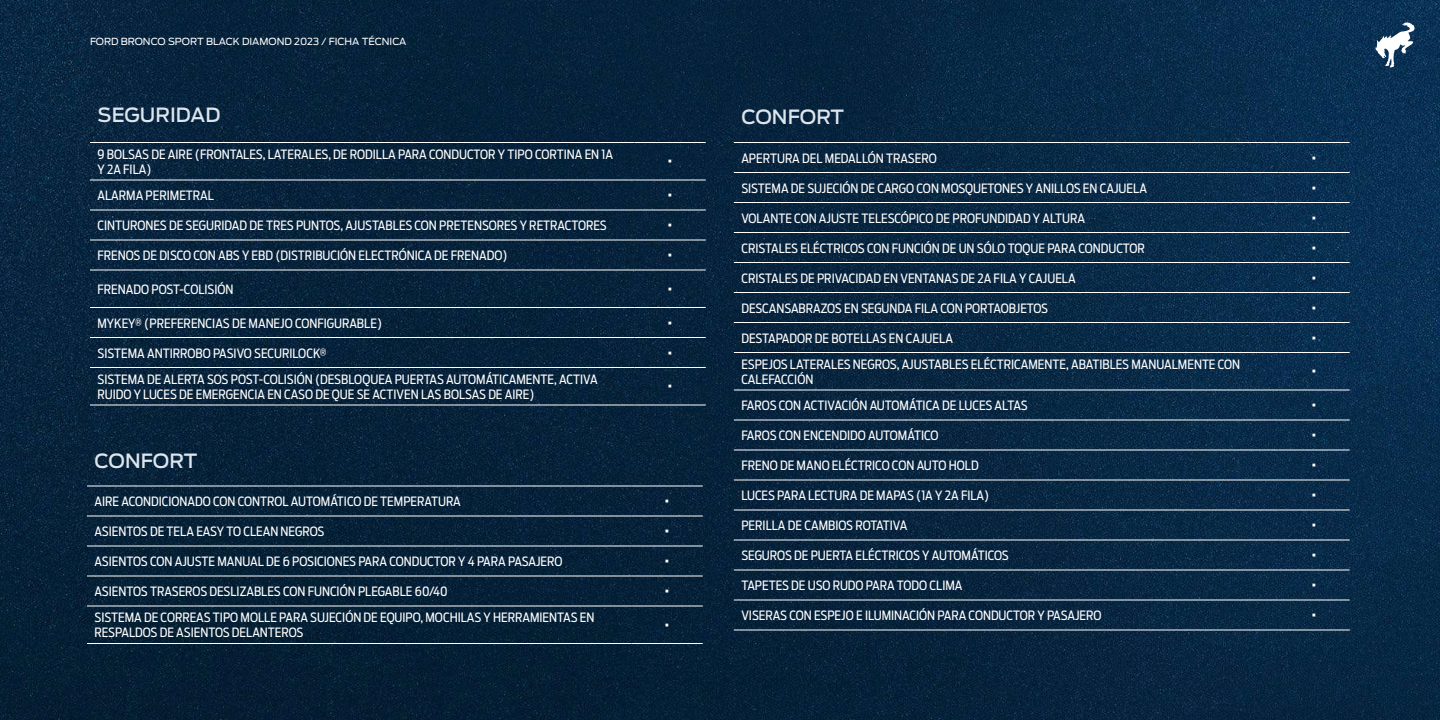
<style>
.page{position:relative;width:1440px;height:720px;background:#fff}
.page>*{position:absolute;margin:0;border:0;box-sizing:border-box;transform-origin:0 0}
.t1{font:500 19.5px "Ford Antenna";letter-spacing:.005em;color:#dee6ed}
.t2{font:12.75px/15px "Ford Antenna Cond";color:#fff}
.t3{font:900 12.75px "Ford Antenna Cond";color:#fff}
.t4{font:9.75px "Ford Antenna";color:#fff}
</style>
<div class="page">
<img style="left:0;top:0;width:1440px;height:720px">
<hr style="left:90px;top:142px;width:544px;height:1px;background:#fff">
<hr style="left:90px;top:180px;width:544px;height:1px;background:#fff">
<hr style="left:634px;top:180px;width:72px;height:1px;background:#fff">
<hr style="left:90px;top:210px;width:544px;height:1px;background:#fff">
<hr style="left:634px;top:210px;width:72px;height:1px;background:#fff">
<hr style="left:90px;top:240px;width:544px;height:1px;background:#fff">
<hr style="left:634px;top:240px;width:72px;height:1px;background:#fff">
<hr style="left:90px;top:270px;width:544px;height:1px;background:#fff">
<hr style="left:634px;top:270px;width:72px;height:1px;background:#fff">
<hr style="left:90px;top:307px;width:544px;height:1px;background:#fff">
<hr style="left:634px;top:307px;width:72px;height:1px;background:#fff">
<hr style="left:90px;top:337px;width:544px;height:1px;background:#fff">
<hr style="left:634px;top:337px;width:72px;height:1px;background:#fff">
<hr style="left:90px;top:367px;width:544px;height:1px;background:#fff">
<hr style="left:634px;top:367px;width:72px;height:1px;background:#fff">
<hr style="left:90px;top:405px;width:544px;height:1px;background:#fff">
<hr style="left:634px;top:405px;width:72px;height:1px;background:#fff">
<hr style="left:634px;top:142px;width:72px;height:1px;background:#fff">
<hr style="left:87px;top:486px;width:545px;height:1px;background:#fff">
<hr style="left:632px;top:486px;width:71px;height:1px;background:#fff">
<hr style="left:87px;top:516px;width:545px;height:1px;background:#fff">
<hr style="left:632px;top:516px;width:71px;height:1px;background:#fff">
<hr style="left:87px;top:546px;width:545px;height:1px;background:#fff">
<hr style="left:632px;top:546px;width:71px;height:1px;background:#fff">
<hr style="left:87px;top:576px;width:545px;height:1px;background:#fff">
<hr style="left:632px;top:576px;width:71px;height:1px;background:#fff">
<hr style="left:87px;top:606px;width:545px;height:1px;background:#fff">
<hr style="left:632px;top:606px;width:71px;height:1px;background:#fff">
<hr style="left:87px;top:643px;width:545px;height:1px;background:#fff">
<hr style="left:632px;top:643px;width:71px;height:1px;background:#fff">
<hr style="left:734px;top:142px;width:544px;height:1px;background:#fff">
<hr style="left:1278px;top:142px;width:72px;height:1px;background:#fff">
<hr style="left:734px;top:172px;width:544px;height:1px;background:#fff">
<hr style="left:1278px;top:172px;width:72px;height:1px;background:#fff">
<hr style="left:734px;top:202px;width:544px;height:1px;background:#fff">
<hr style="left:1278px;top:202px;width:72px;height:1px;background:#fff">
<hr style="left:734px;top:232px;width:544px;height:1px;background:#fff">
<hr style="left:1278px;top:232px;width:72px;height:1px;background:#fff">
<hr style="left:734px;top:262px;width:544px;height:1px;background:#fff">
<hr style="left:1278px;top:262px;width:72px;height:1px;background:#fff">
<hr style="left:734px;top:292px;width:544px;height:1px;background:#fff">
<hr style="left:1278px;top:292px;width:72px;height:1px;background:#fff">
<hr style="left:734px;top:322px;width:544px;height:1px;background:#fff">
<hr style="left:1278px;top:322px;width:72px;height:1px;background:#fff">
<hr style="left:734px;top:352px;width:544px;height:1px;background:#fff">
<hr style="left:1278px;top:352px;width:72px;height:1px;background:#fff">
<hr style="left:734px;top:390px;width:544px;height:1px;background:#fff">
<hr style="left:1278px;top:390px;width:72px;height:1px;background:#fff">
<hr style="left:734px;top:420px;width:544px;height:1px;background:#fff">
<hr style="left:1278px;top:420px;width:72px;height:1px;background:#fff">
<hr style="left:734px;top:450px;width:544px;height:1px;background:#fff">
<hr style="left:1278px;top:450px;width:72px;height:1px;background:#fff">
<hr style="left:734px;top:480px;width:544px;height:1px;background:#fff">
<hr style="left:1278px;top:480px;width:72px;height:1px;background:#fff">
<hr style="left:734px;top:510px;width:544px;height:1px;background:#fff">
<hr style="left:1278px;top:510px;width:72px;height:1px;background:#fff">
<hr style="left:734px;top:540px;width:544px;height:1px;background:#fff">
<hr style="left:1278px;top:540px;width:72px;height:1px;background:#fff">
<hr style="left:734px;top:570px;width:544px;height:1px;background:#fff">
<hr style="left:1278px;top:570px;width:72px;height:1px;background:#fff">
<hr style="left:734px;top:600px;width:544px;height:1px;background:#fff">
<hr style="left:1278px;top:600px;width:72px;height:1px;background:#fff">
<hr style="left:734px;top:630px;width:544px;height:1px;background:#fff">
<hr style="left:1278px;top:630px;width:72px;height:1px;background:#fff">
<svg style="left:1375px;top:22px;width:40px;height:46px"></svg>
<p class="t4" style="left:90px;top:33px;width:318px">FORD BRONCO SPORT BLACK DIAMOND 2023 / FICHA TÉCNICA</p>
<h1 class="t1" style="left:98px;top:98px;width:124px">SEGURIDAD</h1>
<p class="t2" style="left:98px;top:145px;width:517px">9 BOLSAS DE AIRE (FRONTALES, LATERALES, DE RODILLA PARA CONDUCTOR Y TIPO CORTINA EN 1A<br>Y 2A FILA)</p>
<p class="t3" style="left:668px;top:150px;width:5px">·</p>
<p class="t2" style="left:98px;top:186px;width:118px">ALARMA PERIMETRAL</p>
<p class="t3" style="left:668px;top:184px;width:5px">·</p>
<p class="t2" style="left:98px;top:216px;width:511px">CINTURONES DE SEGURIDAD DE TRES PUNTOS, AJUSTABLES CON PRETENSORES Y RETRACTORES</p>
<p class="t3" style="left:668px;top:214px;width:5px">·</p>
<p class="t2" style="left:98px;top:246px;width:411px">FRENOS DE DISCO CON ABS Y EBD (DISTRIBUCIÓN ELECTRÓNICA DE FRENADO)</p>
<p class="t3" style="left:668px;top:244px;width:5px">·</p>
<p class="t2" style="left:98px;top:280px;width:138px">FRENADO POST-COLISIÓN</p>
<p class="t3" style="left:668px;top:277px;width:5px">·</p>
<p class="t2" style="left:98px;top:314px;width:286px">MYKEY® (PREFERENCIAS DE MANEJO CONFIGURABLE)</p>
<p class="t3" style="left:668px;top:311px;width:5px">·</p>
<p class="t2" style="left:98px;top:344px;width:231px">SISTEMA ANTIRROBO PASIVO SECURILOCK®</p>
<p class="t3" style="left:668px;top:341px;width:5px">·</p>
<p class="t2" style="left:98px;top:370px;width:502px">SISTEMA DE ALERTA SOS POST-COLISIÓN (DESBLOQUEA PUERTAS AUTOMÁTICAMENTE, ACTIVA<br>RUIDO Y LUCES DE EMERGENCIA EN CASO DE QUE SE ACTIVEN LAS BOLSAS DE AIRE)</p>
<p class="t3" style="left:668px;top:375px;width:5px">·</p>
<h1 class="t1" style="left:94px;top:443px;width:104px">CONFORT</h1>
<p class="t2" style="left:94px;top:492px;width:368px">AIRE ACONDICIONADO CON CONTROL AUTOMÁTICO DE TEMPERATURA</p>
<p class="t3" style="left:665px;top:490px;width:5px">·</p>
<p class="t2" style="left:94px;top:522px;width:231px">ASIENTOS DE TELA EASY TO CLEAN NEGROS</p>
<p class="t3" style="left:665px;top:520px;width:5px">·</p>
<p class="t2" style="left:94px;top:552px;width:470px">ASIENTOS CON AJUSTE MANUAL DE 6 POSICIONES PARA CONDUCTOR Y 4 PARA PASAJERO</p>
<p class="t3" style="left:665px;top:550px;width:5px">·</p>
<p class="t2" style="left:94px;top:582px;width:355px">ASIENTOS TRASEROS DESLIZABLES CON FUNCIÓN PLEGABLE 60/40</p>
<p class="t3" style="left:665px;top:580px;width:5px">·</p>
<p class="t2" style="left:94px;top:609px;width:501px">SISTEMA DE CORREAS TIPO MOLLE PARA SUJECIÓN DE EQUIPO, MOCHILAS Y HERRAMIENTAS EN<br>RESPALDOS DE ASIENTOS DELANTEROS</p>
<p class="t3" style="left:665px;top:613px;width:5px">·</p>
<h1 class="t1" style="left:741px;top:100px;width:104px">CONFORT</h1>
<p class="t2" style="left:741px;top:149px;width:197px">APERTURA DEL MEDALLÓN TRASERO</p>
<p class="t3" style="left:1312px;top:146px;width:5px">·</p>
<p class="t2" style="left:741px;top:179px;width:407px">SISTEMA DE SUJECIÓN DE CARGO CON MOSQUETONES Y ANILLOS EN CAJUELA</p>
<p class="t3" style="left:1312px;top:176px;width:5px">·</p>
<p class="t2" style="left:741px;top:209px;width:345px">VOLANTE CON AJUSTE TELESCÓPICO DE PROFUNDIDAD Y ALTURA</p>
<p class="t3" style="left:1312px;top:206px;width:5px">·</p>
<p class="t2" style="left:741px;top:239px;width:405px">CRISTALES ELÉCTRICOS CON FUNCIÓN DE UN SÓLO TOQUE PARA CONDUCTOR</p>
<p class="t3" style="left:1312px;top:236px;width:5px">·</p>
<p class="t2" style="left:741px;top:269px;width:336px">CRISTALES DE PRIVACIDAD EN VENTANAS DE 2A FILA Y CAJUELA</p>
<p class="t3" style="left:1312px;top:266px;width:5px">·</p>
<p class="t2" style="left:741px;top:299px;width:308px">DESCANSABRAZOS EN SEGUNDA FILA CON PORTAOBJETOS</p>
<p class="t3" style="left:1312px;top:296px;width:5px">·</p>
<p class="t2" style="left:741px;top:329px;width:213px">DESTAPADOR DE BOTELLAS EN CAJUELA</p>
<p class="t3" style="left:1312px;top:326px;width:5px">·</p>
<p class="t2" style="left:741px;top:355px;width:500px">ESPEJOS LATERALES NEGROS, AJUSTABLES ELÉCTRICAMENTE, ABATIBLES MANUALMENTE CON<br>CALEFACCIÓN</p>
<p class="t3" style="left:1312px;top:360px;width:5px">·</p>
<p class="t2" style="left:741px;top:396px;width:288px">FAROS CON ACTIVACIÓN AUTOMÁTICA DE LUCES ALTAS</p>
<p class="t3" style="left:1312px;top:394px;width:5px">·</p>
<p class="t2" style="left:741px;top:426px;width:199px">FAROS CON ENCENDIDO AUTOMÁTICO</p>
<p class="t3" style="left:1312px;top:424px;width:5px">·</p>
<p class="t2" style="left:741px;top:456px;width:239px">FRENO DE MANO ELÉCTRICO CON AUTO HOLD</p>
<p class="t3" style="left:1312px;top:454px;width:5px">·</p>
<p class="t2" style="left:741px;top:486px;width:249px">LUCES PARA LECTURA DE MAPAS (1A Y 2A FILA)</p>
<p class="t3" style="left:1312px;top:484px;width:5px">·</p>
<p class="t2" style="left:741px;top:516px;width:168px">PERILLA DE CAMBIOS ROTATIVA</p>
<p class="t3" style="left:1312px;top:514px;width:5px">·</p>
<p class="t2" style="left:741px;top:546px;width:269px">SEGUROS DE PUERTA ELÉCTRICOS Y AUTOMÁTICOS</p>
<p class="t3" style="left:1312px;top:544px;width:5px">·</p>
<p class="t2" style="left:741px;top:576px;width:223px">TAPETES DE USO RUDO PARA TODO CLIMA</p>
<p class="t3" style="left:1312px;top:574px;width:5px">·</p>
<p class="t2" style="left:741px;top:606px;width:362px">VISERAS CON ESPEJO E ILUMINACIÓN PARA CONDUCTOR Y PASAJERO</p>
<p class="t3" style="left:1312px;top:604px;width:5px">·</p>
</div>
